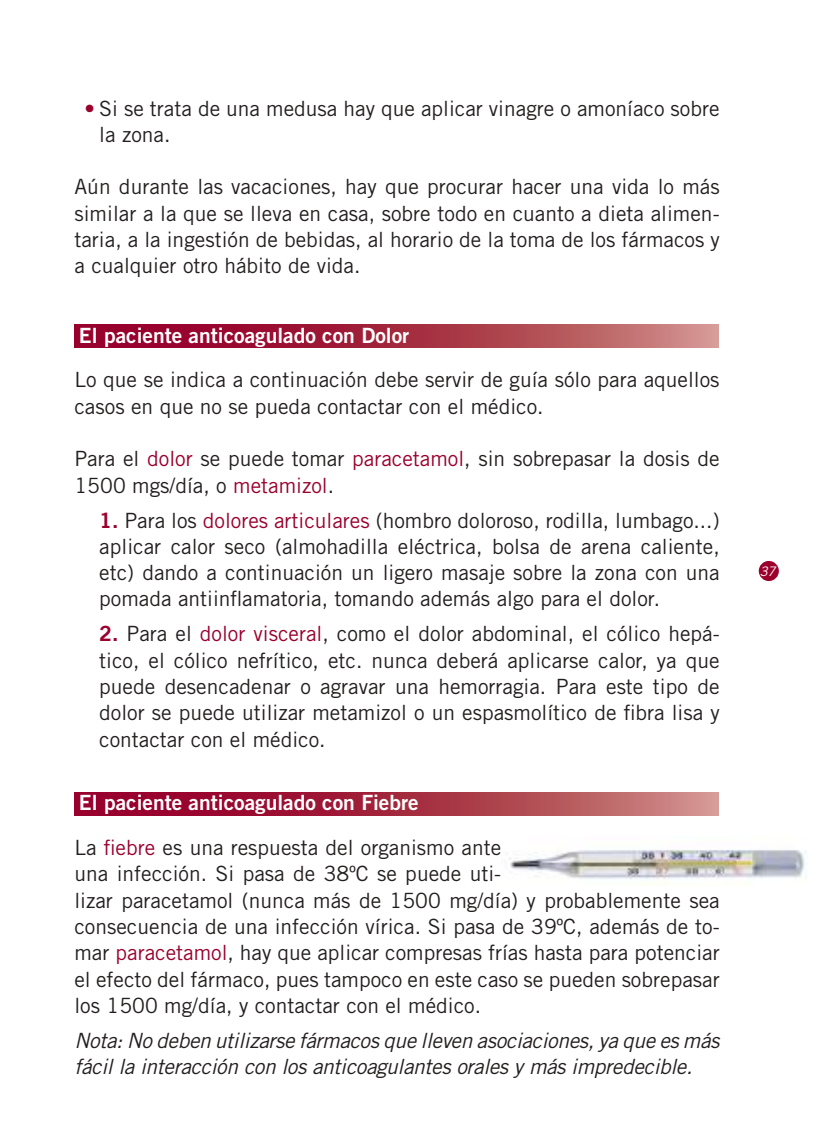
<style>
.page{position:relative;width:819px;height:1142px;background:#fff}
.page>*{position:absolute;margin:0;border:0;box-sizing:border-box;transform-origin:0 0}
.t1{font:21px/26.2px "Trade Gothic";color:#241f1f}
.t2{font:italic 21px/26.2px "Trade Gothic";letter-spacing:-.015em;color:#241f1f}
.t3{font:21px "Trade Gothic Bold Two";color:#fff}
.t4{font:italic 13.12px "Trade Gothic";color:#fff}
.s1{color:#9b002d}
.s2{font-family:"Trade Gothic Bold Two";color:#9b002d}
</style>
<div class="page">
<div style="left:758px;top:560px;width:20px;height:21px;background:#9b002d;border-radius:50%"></div>
<svg style="left:74px;top:324px;width:644px;height:23px;background:#a93349"></svg>
<svg style="left:74px;top:792px;width:644px;height:23px;background:#a93349"></svg>
<img style="left:509px;top:850px;width:297px;height:29px">
<p class="t1" style="left:99px;top:95px;width:622px;text-indent:-15px"><span class="s1">•</span> Si se trata de una medusa hay que aplicar vinagre o amoníaco sobre la zona.</p>
<p class="t1" style="left:74px;top:173px;width:646px;text-align:justify">Aún durante las vacaciones, hay que procurar hacer una vida lo más similar a la que se lleva en casa, sobre todo en cuanto a dieta alimen&shy;taria, a la ingestión de bebidas, al horario de la toma de los fármacos y a cualquier otro hábito de vida.</p>
<p class="t3" style="left:79px;top:322px;width:332px">El paciente anticoagulado con Dolor</p>
<p class="t1" style="left:74px;top:366px;width:646px">Lo que se indica a continuación debe servir de guía sólo para aquellos casos en que no se pueda contactar con el médico.</p>
<p class="t1" style="left:74px;top:445px;width:646px">Para el <span class="s1">dolor</span> se puede tomar <span class="s1">paracetamol</span>, sin sobrepasar la dosis de<br>1500 mgs/día, o <span class="s1">metamizol</span>.</p>
<p class="t1" style="left:99px;top:506px;width:622px;text-align:justify"><span class="s2">1.</span> Para los <span class="s1">dolores articulares</span> (hombro doloroso, rodilla, lumbago...) aplicar calor seco (almohadilla eléctrica, bolsa de arena caliente, etc) dando a continuación un ligero masaje sobre la zona con una pomada antiinflamatoria, tomando además algo para el dolor.</p>
<p class="t1" style="left:99px;top:620px;width:622px;text-align:justify"><span class="s2">2.</span> Para el <span class="s1">dolor visceral</span>, como el dolor abdominal, el cólico hepá&shy;tico, el cólico nefrítico, etc. nunca deberá aplicarse calor, ya que puede desencadenar o agravar una hemorragia. Para este tipo de dolor se puede utilizar metamizol o un espasmolítico de fibra lisa y contactar con el médico.</p>
<p class="t3" style="left:79px;top:789px;width:341px">El paciente anticoagulado con Fiebre</p>
<p class="t1" style="left:74px;top:834px;width:646px">La <span class="s1">fiebre</span> es una respuesta del organismo ante<br>una infección. Si pasa de 38ºC se puede uti-<br>lizar paracetamol (nunca más de 1500 mg/día) y probablemente sea consecuencia de una infección vírica. Si pasa de 39ºC, además de to&shy;mar <span class="s1">paracetamol</span>, hay que aplicar compresas frías hasta para potenciar el efecto del fármaco, pues tampoco en este caso se pueden sobrepasar los 1500 mg/día, y contactar con el médico.</p>
<p class="t2" style="left:74px;top:1026px;width:646px">Nota: No deben utilizarse fármacos que lleven asociaciones, ya que es más fácil la interacción con los anticoagulantes orales y más impredecible.</p>
<p class="t4" style="left:759px;top:563px;width:17px">37</p>
</div>
